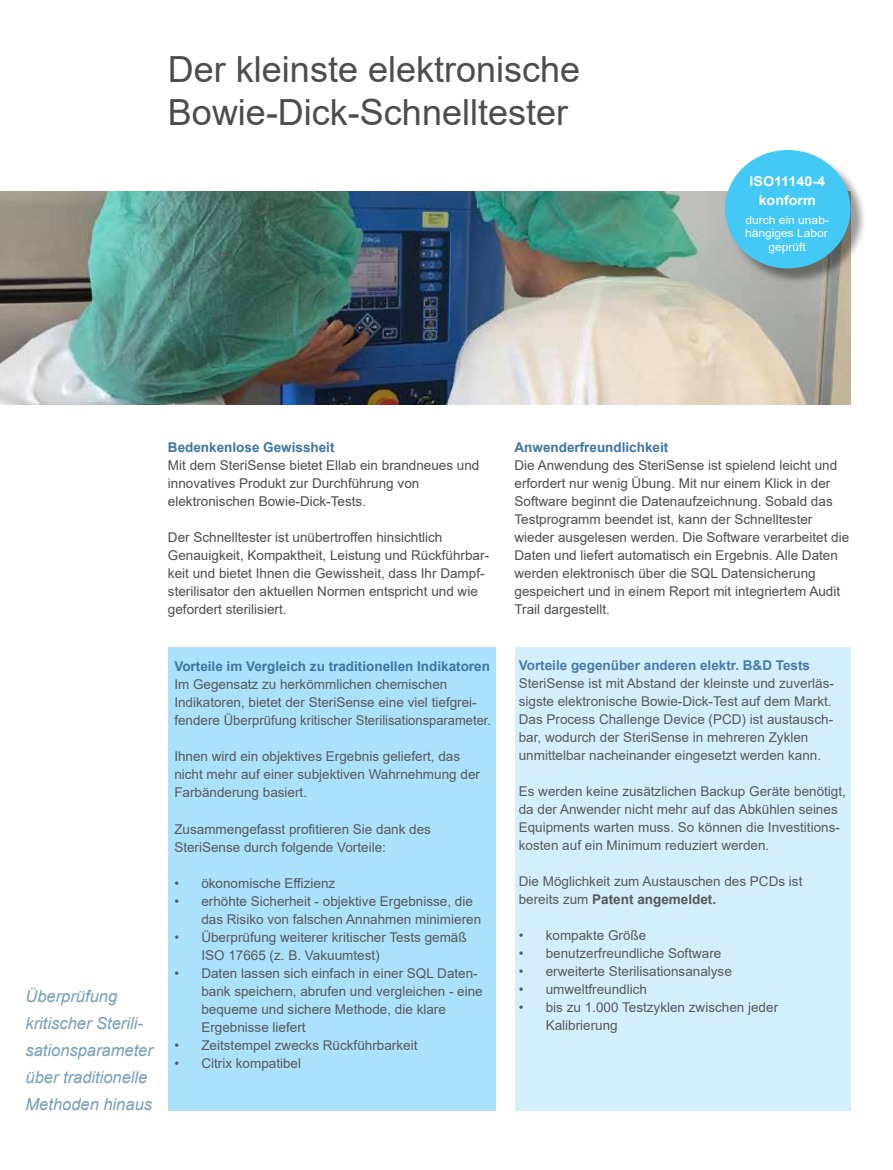
<style>
.page{position:relative;width:893px;height:1170px;background:#fff}
.page>*{position:absolute;margin:0;border:0;box-sizing:border-box;transform-origin:0 0}
.t1{font:36px/43.2px "Arial";color:#4d4d4f}
.t2{font:italic 16.5px/27px "Arial";color:#749ebb}
.t3{font:13.5px/18px "Arial";color:#58595b}
.t4{font:13.5px/18px "Arial";color:#4d4d4f}
.t5{font:700 13.5px "Arial";color:#3d76a2}
.t6{font:700 13.5px "Arial";color:#487ba7}
.t7{font:700 13.5px/18.1px "Arial";color:#fff;text-align:center;scale:1.06 1}
.t8{font:11.4px/13.6px "Arial";color:#fff;text-align:center;scale:1.06 1}
.s1{font-weight:700}
</style>
<div class="page">
<img style="left:0;top:191px;width:850px;height:213px">
<div style="left:514px;top:646px;width:336px;height:464px;background:#d4effc"></div>
<div style="left:168px;top:646px;width:327px;height:464px;background:#abe1fa"></div>
<div style="left:727px;top:152px;width:140px;height:132px;background:#000;opacity:.4"></div>
<div style="left:725px;top:150px;width:125px;height:118px;background:#44c8f5;border-radius:50%"></div>
<h1 class="t1" style="left:168px;top:47px;width:414px">Der kleinste elektronische<br>Bowie-Dick-Schnelltester</h1>
<p class="t7" style="left:749px;top:173px;width:73px">ISO11140-4 konform</p>
<p class="t8" style="left:745px;top:213px;width:81px">durch ein unab&shy;hängiges Labor geprüft</p>
<p class="t5" style="left:168px;top:438px;width:168px">Bedenkenlose Gewissheit</p>
<p class="t4" style="left:168px;top:456px;width:313px">Mit dem SteriSense bietet Ellab ein brandneues und innovatives Produkt zur Durchführung von elektronischen Bowie-Dick-Tests.</p>
<p class="t4" style="left:168px;top:528px;width:323px">Der Schnelltester ist unübertroffen hinsichtlich Genauigkeit, Kompaktheit, Leistung und Rückführbar&shy;keit und bietet Ihnen die Gewissheit, dass Ihr Dampf&shy;sterilisator den aktuellen Normen entspricht und wie gefordert sterilisiert.</p>
<p class="t2" style="left:26px;top:983px;width:129px">Überprüfung kritischer Sterili&shy;sationsparameter über traditionelle<br>Methoden hinaus</p>
<p class="t5" style="left:174px;top:657px;width:317px">Vorteile im Vergleich zu traditionellen Indikatoren</p>
<p class="t3" style="left:174px;top:675px;width:318px">Im Gegensatz zu herkömmlichen chemischen<br>Indikatoren, bietet der SteriSense eine viel tiefgrei&shy;fendere Überprüfung kritischer Sterilisationsparameter.</p>
<p class="t3" style="left:174px;top:747px;width:307px">Ihnen wird ein objektives Ergebnis geliefert, das nicht mehr auf einer subjektiven Wahrnehmung der<br>Farbänderung basiert.</p>
<p class="t3" style="left:174px;top:819px;width:258px">Zusammengefasst profitieren Sie dank des<br>SteriSense durch folgende Vorteile:</p>
<p class="t3" style="left:174px;top:873px;width:162px">• ökonomische Effizienz</p>
<p class="t3" style="left:201px;top:891px;width:281px;text-indent:-27px">• erhöhte Sicherheit - objektive Ergebnisse, die das Risiko von falschen Annahmen minimieren</p>
<p class="t3" style="left:201px;top:927px;width:267px;text-indent:-27px">• Überprüfung weiterer kritischer Tests gemäß<br>ISO 17665 (z. B. Vakuumtest)</p>
<p class="t3" style="left:201px;top:963px;width:283px;text-indent:-27px">• Daten lassen sich einfach in einer SQL Daten&shy;bank speichern, abrufen und vergleichen - eine bequeme und sichere Methode, die klare Ergebnisse liefert</p>
<p class="t3" style="left:174px;top:1035px;width:245px">• Zeitstempel zwecks Rückführbarkeit</p>
<p class="t3" style="left:174px;top:1053px;width:128px">• Citrix kompatibel</p>
<p class="t5" style="left:514px;top:438px;width:155px">Anwenderfreundlichkeit</p>
<p class="t4" style="left:514px;top:456px;width:336px">Die Anwendung des SteriSense ist spielend leicht und erfordert nur wenig Übung. Mit nur einem Klick in der Software beginnt die Datenaufzeichnung. Sobald das Testprogramm beendet ist, kann der Schnelltester wieder ausgelesen werden. Die Software verarbeitet die Daten und liefert automatisch ein Ergebnis. Alle Daten werden elektronisch über die SQL Datensicherung gespeichert und in einem Report mit integriertem Audit Trail dargestellt.</p>
<p class="t6" style="left:519px;top:656px;width:293px">Vorteile gegenüber anderen elektr. B&amp;D Tests</p>
<p class="t3" style="left:519px;top:674px;width:317px">SteriSense ist mit Abstand der kleinste und zuverläs&shy;sigste elektronische Bowie-Dick-Test auf dem Markt.<br>Das Process Challenge Device (PCD) ist austausch&shy;bar, wodurch der SteriSense in mehreren Zyklen unmittelbar nacheinander eingesetzt werden kann.</p>
<p class="t3" style="left:519px;top:782px;width:329px">Es werden keine zusätzlichen Backup Geräte benötigt, da der Anwender nicht mehr auf das Abkühlen seines Equipments warten muss. So können die Investitions&shy;kosten auf ein Minimum reduziert werden.</p>
<p class="t3" style="left:519px;top:872px;width:285px">Die Möglichkeit zum Austauschen des PCDs ist bereits zum <span class="s1">Patent angemeldet.</span></p>
<p class="t3" style="left:519px;top:926px;width:129px">• kompakte Größe</p>
<p class="t3" style="left:519px;top:944px;width:204px">• benutzerfreundliche Software</p>
<p class="t3" style="left:519px;top:962px;width:215px">• erweiterte Sterilisationsanalyse</p>
<p class="t3" style="left:519px;top:980px;width:130px">• umweltfreundlich</p>
<p class="t3" style="left:546px;top:998px;width:234px;text-indent:-27px">• bis zu 1.000 Testzyklen zwischen jeder<br>Kalibrierung</p>
</div>
